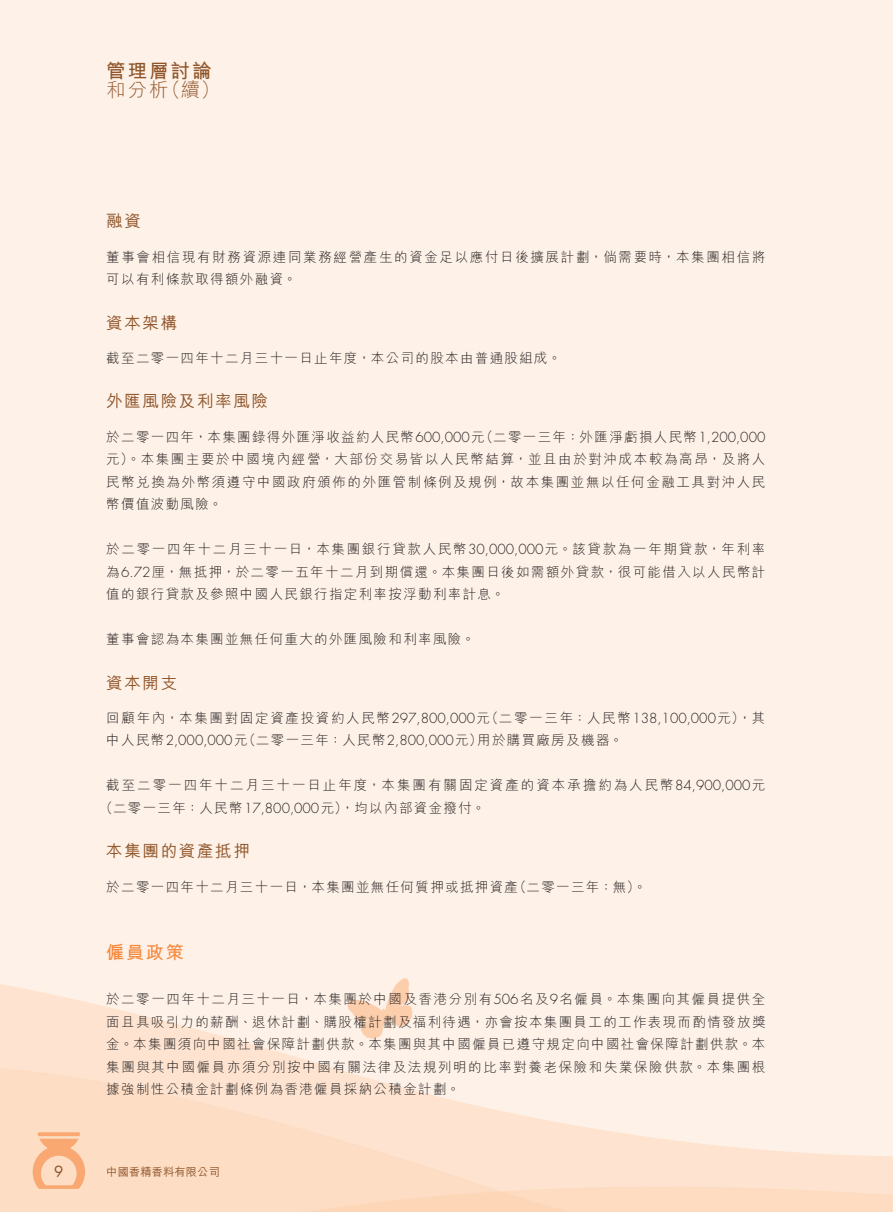
<style>
.page{position:relative;width:893px;height:1212px;background:#fff}
.page>*{position:absolute;margin:0;border:0;box-sizing:border-box;transform-origin:0 0}
.t1{font:300 19.5px "M Hei HK";color:#8f552a}
.t2{font:700 19.5px "M Hei HK";letter-spacing:.1em;color:#8f552a}
.t3{font:700 18px "M Hei HK";color:#f5893e}
.t4{font:500 16.5px "M Hei HK";letter-spacing:.1em;color:#8f552a}
.t5{font:15px "Futura Std";color:#8f552a}
.t6{font:300 13.5px/22.5px "M Hei HK";letter-spacing:.1em;color:#231f20;text-align:justify}
.t7{font:300 13.5px/22.5px "M Hei HK";letter-spacing:.125em;color:#231f20}
.t8{font:300 13.5px/22.5px "M Hei HK";letter-spacing:.145em;color:#231f20}
.t9{font:300 13.5px/22.5px "M Hei HK";letter-spacing:.12em;color:#231f20}
.t10{font:500 11.25px "M Hei HK";letter-spacing:.01em;color:#8f552a}
.s1{font-family:"Futura Std"}
</style>
<div class="page">
<img style="left:347px;top:978px;width:65px;height:60px">
<svg style="left:33px;top:1132px;width:52px;height:57px;background:#fac39b"></svg>
<h1 class="t2" style="left:106px;top:63px;width:107px">管理層討論</h1>
<h1 class="t1" style="left:106px;top:83px;width:115px">和分析（續）</h1>
<p class="t4" style="left:106px;top:215px;width:36px">融資</p>
<p class="t9" style="left:106px;top:247px;width:661px">董事會相信現有財務資源連同業務經營產生的資金足以應付日後擴展計劃，倘需要時，本集團相信將可以有利條款取得額外融資。</p>
<p class="t4" style="left:106px;top:316px;width:72px">資本架構</p>
<p class="t6" style="left:106px;top:348px;width:456px">截至二零一四年十二月三十一日止年度，本公司的股本由普通股組成。</p>
<p class="t4" style="left:106px;top:395px;width:163px">外匯風險及利率風險</p>
<p class="t6" style="left:106px;top:427px;width:661px">於二零一四年，本集團錄得外匯淨收益約人民幣<span class="s1">600,000</span>元（二零一三年：外匯淨虧損人民幣<span class="s1">1,200,000</span>元）。本集團主要於中國境內經營，大部份交易皆以人民幣結算，並且由於對沖成本較為高昂，及將人民幣兌換為外幣須遵守中國政府頒佈的外匯管制條例及規例，故本集團並無以任何金融工具對沖人民幣價值波動風險。</p>
<p class="t6" style="left:106px;top:539px;width:661px">於二零一四年十二月三十一日，本集團銀行貸款人民幣<span class="s1">30,000,000</span>元。該貸款為一年期貸款，年利率為<span class="s1">6.72</span>厘，無抵押，於二零一五年十二月到期償還。本集團日後如需額外貸款，很可能借入以人民幣計值的銀行貸款及參照中國人民銀行指定利率按浮動利率計息。</p>
<p class="t6" style="left:106px;top:629px;width:370px">董事會認為本集團並無任何重大的外匯風險和利率風險。</p>
<p class="t4" style="left:106px;top:676px;width:72px">資本開支</p>
<p class="t7" style="left:106px;top:708px;width:661px">回顧年內，本集團對固定資產投資約人民幣<span class="s1">297,800,000</span>元（二零一三年：人民幣<span class="s1">138,100,000</span>元），其中人民幣<span class="s1">2,000,000</span>元（二零一三年：人民幣<span class="s1">2,800,000</span>元）用於購買廠房及機器。</p>
<p class="t8" style="left:100px;top:776px;width:667px;text-indent:7px">截至二零一四年十二月三十一日止年度，本集團有關固定資產的資本承擔約為人民幣<span class="s1">84,900,000</span>元（二零一三年：人民幣<span class="s1">17,800,000</span>元），均以內部資金撥付。</p>
<p class="t4" style="left:106px;top:845px;width:145px">本集團的資產抵押</p>
<p class="t6" style="left:106px;top:877px;width:542px">於二零一四年十二月三十一日，本集團並無任何質押或抵押資產（二零一三年：無）。</p>
<h2 class="t3" style="left:106px;top:945px;width:79px">僱員政策</h2>
<p class="t6" style="left:106px;top:989px;width:661px">於二零一四年十二月三十一日，本集團於中國及香港分別有<span class="s1">506</span>名及<span class="s1">9</span>名僱員。本集團向其僱員提供全面且具吸引力的薪酬、退休計劃、購股權計劃及福利待遇，亦會按本集團員工的工作表現而酌情發放獎金。本集團須向中國社會保障計劃供款。本集團與其中國僱員已遵守規定向中國社會保障計劃供款。本集團與其中國僱員亦須分別按中國有關法律及法規列明的比率對養老保險和失業保險供款。本集團根據強制性公積金計劃條例為香港僱員採納公積金計劃。</p>
<p class="t5" style="left:54px;top:1164px;width:11px">9</p>
<p class="t10" style="left:106px;top:1167px;width:115px">中國香精香料有限公司</p>
</div>
